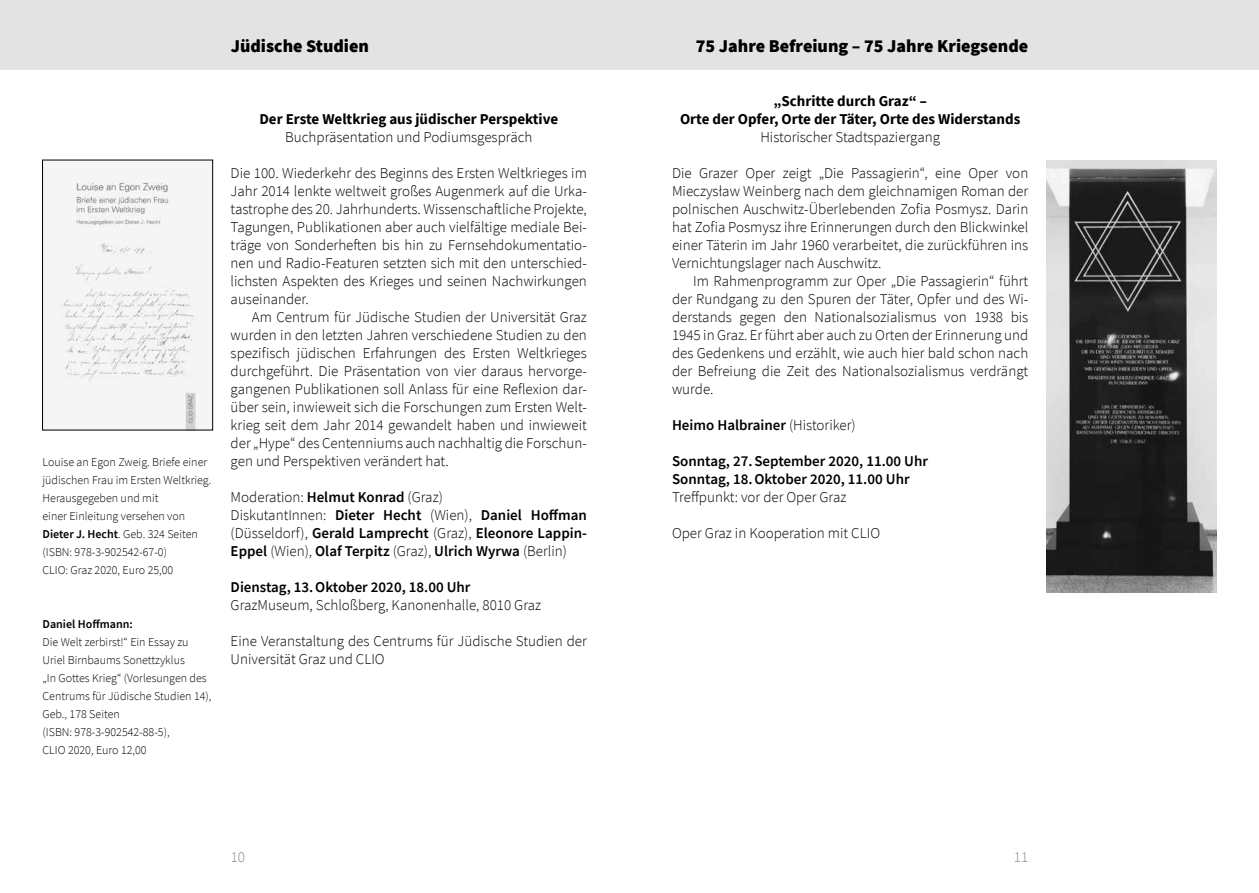
<style>
.page{position:relative;width:1259px;height:893px;background:#fff}
.page>*{position:absolute;margin:0;border:0;box-sizing:border-box;transform-origin:0 0}
.t1{font:900 18px "Source Sans Pro";color:#000}
.t2{font:300 15px/18px "Source Sans Pro";color:#000;text-align:justify}
.t3{font:600 15px/18px "Source Sans Pro";color:#000}
.t4{font:700 15px/18px "Source Sans Pro";color:#000;text-align:center}
.t5{font:300 15px "Source Sans Pro";color:#878787}
.t6{font:300 12px/18px "Source Sans Pro";color:#000}
.t7{font:600 12px "Source Sans Pro";color:#000}
.s1{font-weight:600}
.s2{font-weight:300}
</style>
<div class="page">
<div style="left:0;top:0;width:1259px;height:70px;background:#e3e3e3"></div>
<img style="left:1046px;top:160px;width:170px;height:432px">
<img style="left:59px;top:181px;width:140px;height:247px">
<div style="left:42px;top:160px;width:171px;height:270px;border:1px solid #000"></div>
<p class="t1" style="left:231px;top:34px;width:140px">Jüdische Studien</p>
<p class="t6" style="left:43px;top:453px;width:170px">Louise an Egon Zweig. Briefe einer jüdischen Frau im Ersten Weltkrieg.<br>Herausgegeben und mit<br>einer Einleitung versehen von<br><span class="s1">Dieter J. Hecht</span>. Geb. 324 Seiten (ISBN: 978-3-902542-67-0)<br>CLIO: Graz 2020, Euro 25,00</p>
<p class="t7" style="left:43px;top:616px;width:92px">Daniel Hoffmann:</p>
<p class="t6" style="left:43px;top:633px;width:170px">Die Welt zerbirst!“ Ein Essay zu<br>Uriel Birnbaums Sonettzyklus<br>„In Gottes Krieg“ (Vorlesungen des<br>Centrums für Jüdische Studien 14),<br>Geb., 178 Seiten<br>(ISBN: 978-3-902542-88-5),<br>CLIO 2020, Euro 12,00</p>
<p class="t4" style="left:259px;top:110px;width:300px">Der Erste Weltkrieg aus jüdischer Perspektive</p>
<p class="t2" style="left:285px;top:128px;width:249px">Buchpräsentation und Podiumsgespräch</p>
<p class="t2" style="left:231px;top:164px;width:358px">Die 100. Wiederkehr des Beginns des Ersten Weltkrieges im Jahr 2014 lenkte weltweit großes Augenmerk auf die Urka&shy;tastrophe des 20. Jahrhunderts. Wissenschaftliche Projekte, Tagungen, Publikationen aber auch vielfältige mediale Bei&shy;träge von Sonderheften bis hin zu Fernsehdokumentatio&shy;nen und Radio-Featuren setzten sich mit den unterschied&shy;lichsten Aspekten des Krieges und seinen Nachwirkungen auseinander.</p>
<p class="t2" style="left:231px;top:308px;width:358px;text-indent:21px">Am Centrum für Jüdische Studien der Universität Graz wurden in den letzten Jahren verschiedene Studien zu den spezifisch jüdischen Erfahrungen des Ersten Weltkrieges durchgeführt. Die Präsentation von vier daraus hervorge&shy;gangenen Publikationen soll Anlass für eine Reflexion dar&shy;über sein, inwieweit sich die Forschungen zum Ersten Welt&shy;krieg seit dem Jahr 2014 gewandelt haben und inwieweit der „Hype“ des Centenniums auch nachhaltig die Forschun&shy;gen und Perspektiven verändert hat.</p>
<p class="t3" style="left:231px;top:488px;width:358px"><span class="s2">Moderation:</span> Helmut Konrad <span class="s2">(Graz)<br>DiskutantInnen:</span> Dieter Hecht <span class="s2">(Wien),</span> Daniel Hoffman <span class="s2">(Düsseldorf),</span> Gerald Lamprecht <span class="s2">(Graz),</span> Eleonore Lappin-Eppel <span class="s2">(Wien),</span> Olaf Terpitz <span class="s2">(Graz),</span> Ulrich Wyrwa <span class="s2">(Berlin)</span></p>
<p class="t3" style="left:231px;top:578px;width:241px">Dienstag, 13.Oktober 2020, 18.00 Uhr</p>
<p class="t2" style="left:231px;top:596px;width:312px">GrazMuseum, Schloßberg, Kanonenhalle, 8010 Graz</p>
<p class="t2" style="left:231px;top:632px;width:358px">Eine Veranstaltung des Centrums für Jüdische Studien der<br>Universität Graz und CLIO</p>
<p class="t1" style="left:696px;top:34px;width:334px">75 Jahre Befreiung – 75 Jahre Kriegsende</p>
<p class="t4" style="left:680px;top:92px;width:342px">„Schritte durch Graz“ –<br>Orte der Opfer, Orte der Täter, Orte des Widerstands</p>
<p class="t2" style="left:760px;top:128px;width:181px">Historischer Stadtspaziergang</p>
<p class="t2" style="left:672px;top:164px;width:358px">Die Grazer Oper zeigt „Die Passagierin“, eine Oper von Mieczysław Weinberg nach dem gleichnamigen Roman der polnischen Auschwitz-Überlebenden Zofia Posmysz. Darin hat Zofia Posmysz ihre Erinnerungen durch den Blickwinkel einer Täterin im Jahr 1960 verarbeitet, die zurückführen ins Vernichtungslager nach Auschwitz.</p>
<p class="t2" style="left:672px;top:272px;width:358px;text-indent:21px">Im Rahmenprogramm zur Oper „Die Passagierin“ führt der Rundgang zu den Spuren der Täter, Opfer und des Wi&shy;derstands gegen den Nationalsozialismus von 1938 bis 1945 in Graz. Er führt aber auch zu Orten der Erinnerung und des Gedenkens und erzählt, wie auch hier bald schon nach der Befreiung die Zeit des Nationalsozialismus verdrängt wurde.</p>
<p class="t3" style="left:672px;top:416px;width:185px">Heimo Halbrainer <span class="s2">(Historiker)</span></p>
<p class="t3" style="left:672px;top:452px;width:257px">Sonntag, 27.September 2020, 11.00 Uhr<br>Sonntag, 18.Oktober 2020, 11.00 Uhr</p>
<p class="t2" style="left:672px;top:488px;width:176px">Treffpunkt: vor der Oper Graz</p>
<p class="t2" style="left:672px;top:524px;width:210px">Oper Graz in Kooperation mit CLIO</p>
<p class="t5" style="left:231px;top:848px;width:16px">10</p>
<p class="t5" style="left:1014px;top:848px;width:16px">11</p>
</div>
